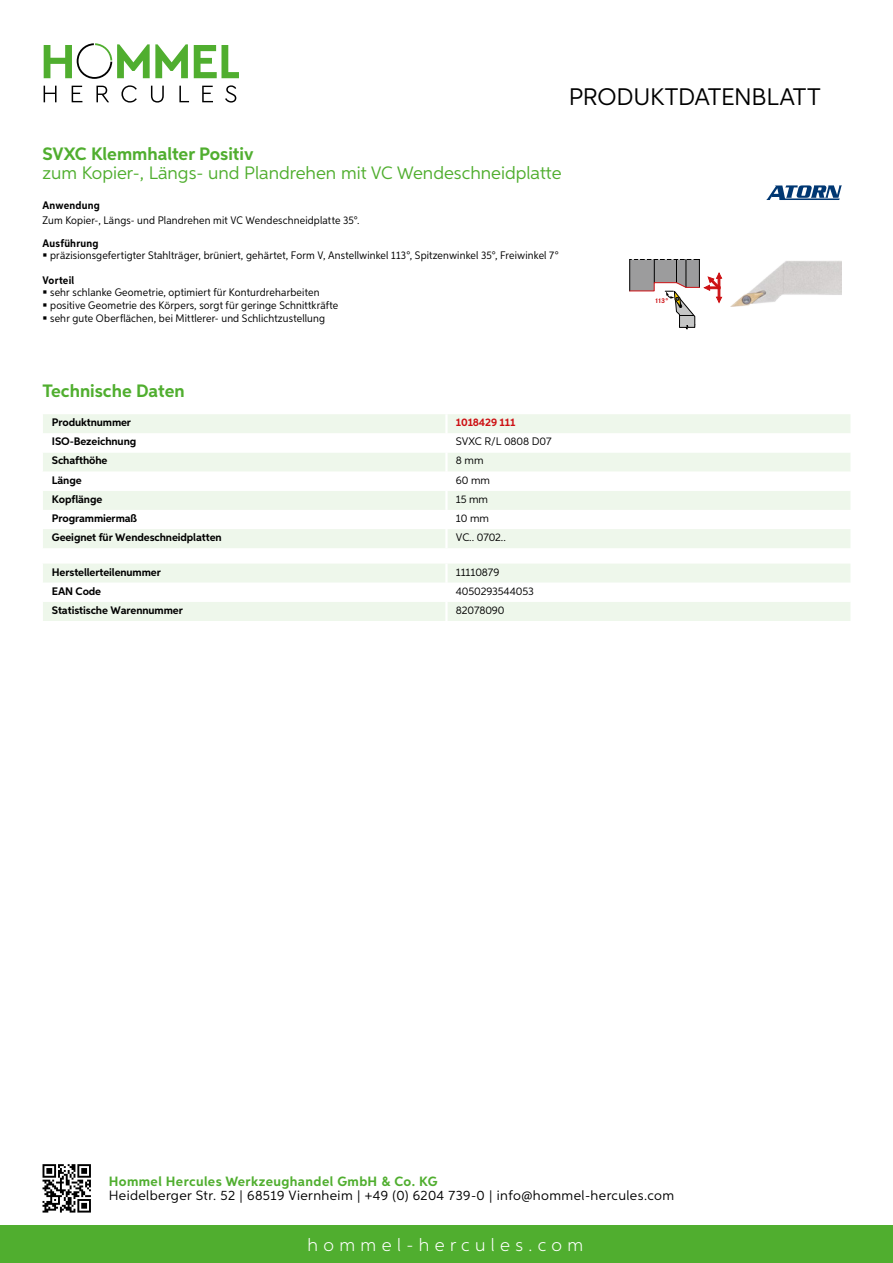
<style>
.page{position:relative;width:893px;height:1263px;background:#fff}
.page>*{position:absolute;margin:0;border:0;box-sizing:border-box;transform-origin:0 0}
.t1{font:24px "Aspira";letter-spacing:-.01em;color:#000}
.t2{font:18px "Aspira";color:#50ae2f}
.t3{font:700 18px "Aspira";color:#50ae2f}
.t4{font:300 18px "Aspira";letter-spacing:.3em;color:#fff}
.t5{font:13.5px "Aspira";letter-spacing:.03em;color:#000}
.t6{font:700 13.5px "Aspira";letter-spacing:.03em;color:#50ae2f}
.t7{font:10.95px/12.8px "Aspira Nar";letter-spacing:.015em;color:#000}
.t8{font:700 10.95px "Aspira";letter-spacing:-.01em;color:#000}
.t9{font:10.95px "Aspira";letter-spacing:-.01em;color:#000}
.t10{font:700 10.95px "Aspira Nar";letter-spacing:.02em;color:#000}
.t11{font:700 10.95px "Aspira";letter-spacing:-.01em;color:#cd1013}
.t12{font:700 7.05px "Corporate S";color:#cd1013}
</style>
<div class="page">
<div style="left:0;top:1226px;width:893px;height:37px;background:#50ae2f"></div>
<svg style="left:43px;top:1164px;width:48px;height:48px"></svg>
<svg style="left:194px;top:45px;width:45px;height:33px"></svg>
<svg style="left:44px;top:43px;width:144px;height:36px"></svg>
<svg style="left:44px;top:86px;width:13px;height:16px"></svg>
<svg style="left:72px;top:86px;width:10px;height:16px"></svg>
<svg style="left:96px;top:86px;width:13px;height:16px"></svg>
<svg style="left:121px;top:85px;width:16px;height:18px"></svg>
<svg style="left:151px;top:86px;width:13px;height:17px"></svg>
<svg style="left:179px;top:86px;width:10px;height:16px"></svg>
<svg style="left:202px;top:86px;width:11px;height:16px"></svg>
<svg style="left:225px;top:85px;width:11px;height:18px"></svg>
<div style="left:43px;top:414px;width:807px;height:134px;background:#eef7eb"></div>
<svg style="left:43px;top:433px;width:807px;height:96px"></svg>
<hr style="left:445px;top:414px;width:3px;height:19px;background:#fff">
<hr style="left:445px;top:433px;width:3px;height:19px;background:#fff">
<hr style="left:445px;top:452px;width:3px;height:20px;background:#fff">
<hr style="left:445px;top:472px;width:3px;height:19px;background:#fff">
<hr style="left:445px;top:491px;width:3px;height:19px;background:#fff">
<hr style="left:445px;top:510px;width:3px;height:19px;background:#fff">
<hr style="left:445px;top:529px;width:3px;height:19px;background:#fff">
<svg style="left:43px;top:564px;width:807px;height:57px"></svg>
<hr style="left:445px;top:602px;width:3px;height:19px;background:#fff">
<img style="left:731px;top:261px;width:111px;height:45px">
<svg style="left:629px;top:259px;width:93px;height:70px"></svg>
<svg style="left:766px;top:185px;width:76px;height:15px"></svg>
<h1 class="t1" style="left:569px;top:82px;width:253px">Produktdatenblatt</h1>
<h2 class="t3" style="left:43px;top:142px;width:213px">SVXC Klemmhalter Positiv</h2>
<h2 class="t2" style="left:43px;top:162px;width:520px">zum Kopier-, Längs- und Plandrehen mit VC Wendeschneidplatte</h2>
<p class="t10" style="left:43px;top:199px;width:59px">Anwendung</p>
<p class="t7" style="left:43px;top:214px;width:319px">Zum Kopier-, Längs- und Plandrehen mit VC Wendeschneidplatte 35°.</p>
<p class="t10" style="left:43px;top:236px;width:58px">Ausführung</p>
<p class="t7" style="left:50px;top:249px;width:510px">präzisionsgefertigter Stahlträger, brüniert, gehärtet, Form V, Anstellwinkel 113°, Spitzenwinkel 35°, Freiwinkel 7°</p>
<p class="t10" style="left:43px;top:273px;width:33px">Vorteil</p>
<p class="t7" style="left:50px;top:286px;width:290px">sehr schlanke Geometrie, optimiert für Konturdreharbeiten positive Geometrie des Körpers, sorgt für geringe Schnittkräfte sehr gute Oberflächen, bei Mittlerer- und Schlichtzustellung</p>
<p class="t12" style="left:654px;top:296px;width:16px">113°</p>
<h2 class="t3" style="left:43px;top:380px;width:144px">Technische Daten</h2>
<p class="t8" style="left:52px;top:416px;width:81px">Produktnummer</p>
<p class="t11" style="left:456px;top:416px;width:61px">1018429 111</p>
<p class="t8" style="left:52px;top:435px;width:86px">ISO-Bezeichnung</p>
<p class="t9" style="left:456px;top:435px;width:97px">SVXC R/L 0808 D07</p>
<p class="t8" style="left:52px;top:454px;width:57px">Schafthöhe</p>
<p class="t9" style="left:456px;top:454px;width:29px">8 mm</p>
<p class="t8" style="left:52px;top:473px;width:31px">Länge</p>
<p class="t9" style="left:456px;top:473px;width:36px">60 mm</p>
<p class="t8" style="left:52px;top:492px;width:52px">Kopflänge</p>
<p class="t9" style="left:456px;top:492px;width:34px">15 mm</p>
<p class="t8" style="left:52px;top:511px;width:87px">Programmiermaß</p>
<p class="t9" style="left:456px;top:511px;width:35px">10 mm</p>
<p class="t8" style="left:52px;top:530px;width:171px">Geeignet für Wendeschneidplatten</p>
<p class="t9" style="left:456px;top:530px;width:52px">VC.. 0702..</p>
<p class="t8" style="left:52px;top:565px;width:111px">Herstellerteilenummer</p>
<p class="t9" style="left:456px;top:565px;width:45px">11110879</p>
<p class="t8" style="left:52px;top:584px;width:51px">EAN Code</p>
<p class="t9" style="left:456px;top:584px;width:79px">4050293544053</p>
<p class="t8" style="left:52px;top:603px;width:132px">Statistische Warennummer</p>
<p class="t9" style="left:456px;top:603px;width:50px">82078090</p>
<p class="t6" style="left:109px;top:1172px;width:330px">Hommel Hercules Werkzeughandel GmbH &amp; Co. KG</p>
<p class="t5" style="left:109px;top:1187px;width:567px">Heidelberger Str. 52 | 68519 Viernheim | +49 (0) 6204 739-0 | info@hommel-hercules.com</p>
<h2 class="t4" style="left:307px;top:1234px;width:277px">hommel-hercules.com</h2>
</div>
